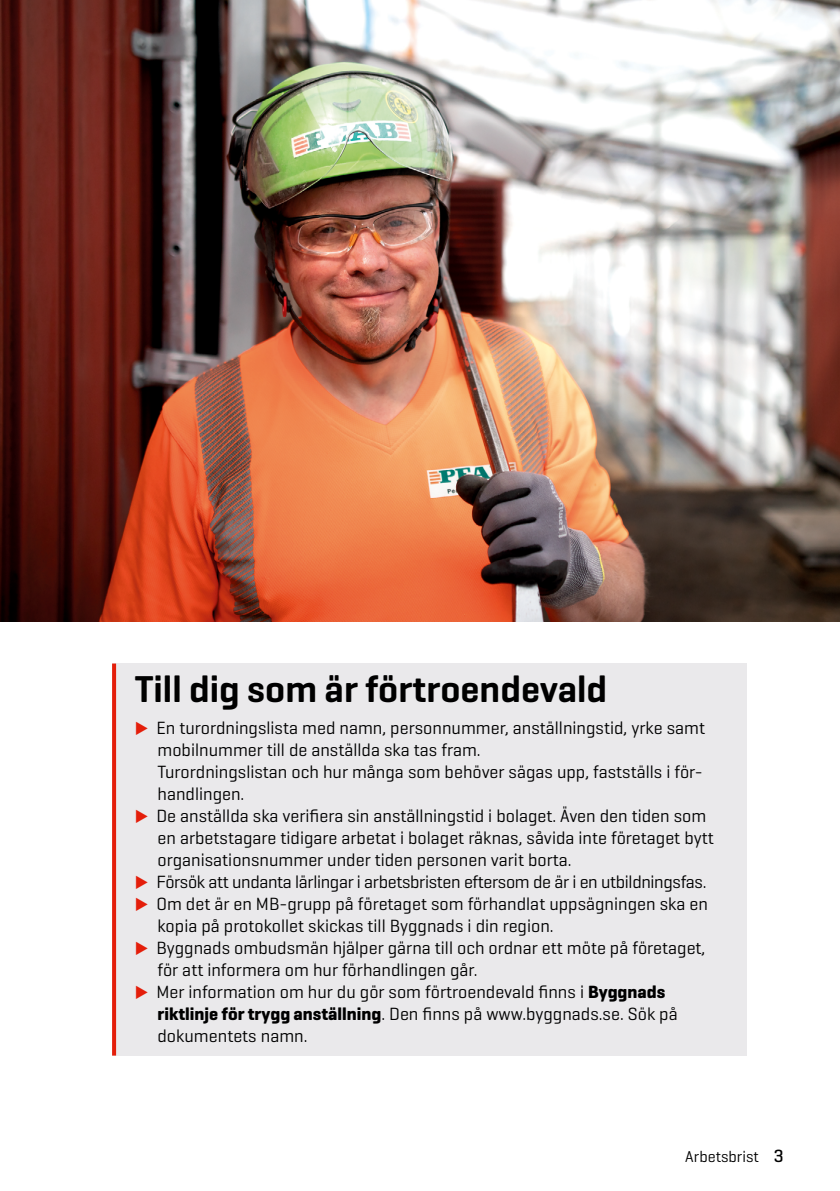
<style>
.page{position:relative;width:840px;height:1191px;background:#fff}
.page>*{position:absolute;margin:0;border:0;box-sizing:border-box;transform-origin:0 0}
.t1{font:600 38px "Geogrotesque";color:#000}
.t2{font:18px/22px "Geogrotesque";color:#000}
.t3{font:18px "Geogrotesque";letter-spacing:-.02em;color:#000}
.t4{font:16px "Geogrotesque";color:#000}
.s1{color:#e41e0a}
.s2{font-weight:700}
.s3{font-weight:500;font-size:18px}
</style>
<div class="page">
<div style="left:112px;top:663px;width:634px;height:392px;background:#eae9eb"></div>
<img style="left:0;top:0;width:839px;height:621px">
<svg style="left:112px;top:663px;width:4px;height:392px;fill:#e41e0a"></svg>
<h1 class="t1" style="left:135px;top:666px;width:473px">Till dig som är förtroendevald</h1>
<p class="t2" style="left:157px;top:716px;width:549px;text-indent:-23px"><span class="s1">◆</span> En turordningslista med namn, personnummer, anställningstid, yrke samt mobilnummer till de anställda ska tas fram.<br>Turordningslistan och hur många som behöver sägas upp, fastställs i för&shy;handlingen.</p>
<p class="t2" style="left:157px;top:804px;width:557px;text-indent:-23px"><span class="s1">◆</span> De anställda ska verifiera sin anställningstid i bolaget. Även den tiden som en arbetstagare tidigare arbetat i bolaget räknas, såvida inte företaget bytt organisationsnummer under tiden personen varit borta.</p>
<p class="t3" style="left:135px;top:870px;width:572px"><span class="s1">◆</span> Försök att undanta lärlingar i arbetsbristen eftersom de är i en utbildningsfas.</p>
<p class="t2" style="left:157px;top:892px;width:551px;text-indent:-23px"><span class="s1">◆</span> Om det är en MB-grupp på företaget som förhandlat uppsägningen ska en kopia på protokollet skickas till Byggnads i din region.</p>
<p class="t2" style="left:157px;top:936px;width:549px;text-indent:-23px"><span class="s1">◆</span> Byggnads ombudsmän hjälper gärna till och ordnar ett möte på företaget, för att informera om hur förhandlingen går.</p>
<p class="t2" style="left:157px;top:980px;width:521px;text-indent:-23px"><span class="s1">◆</span> Mer information om hur du gör som förtroendevald finns i <span class="s2">Byggnads riktlinje för trygg anställning</span>. Den finns på www.byggnads.se. Sök på dokumentets namn.</p>
<p class="t4" style="left:685px;top:1146px;width:100px">Arbetsbrist <span class="s3">3</span></p>
</div>
